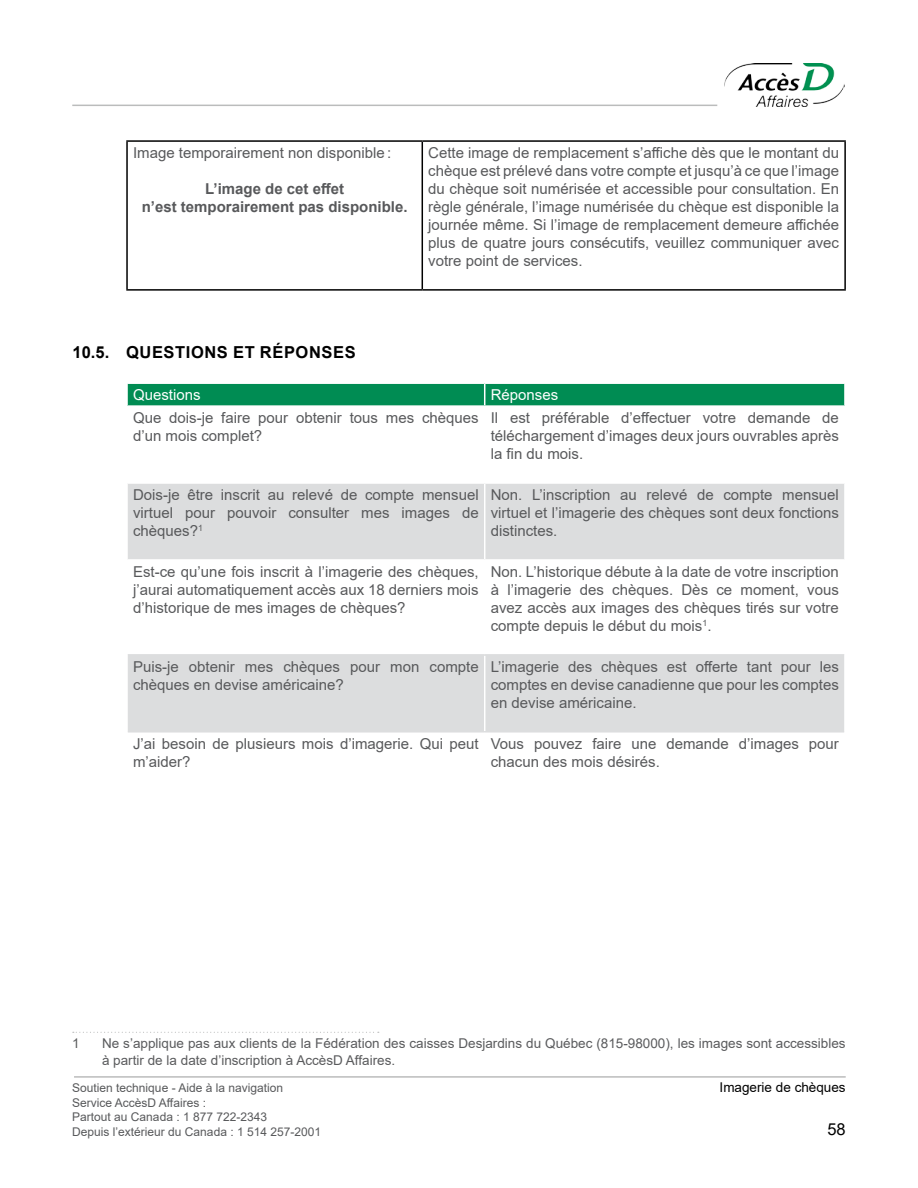
<style>
.page{position:relative;width:918px;height:1188px;background:#fff}
.page>*{position:absolute;margin:0;border:0;box-sizing:border-box;transform-origin:0 0}
.t1{font:700 16.5px "Arial";letter-spacing:.035em;color:#000}
.t2{font:16.5px "Arial";color:#000}
.t3{font:15px/18px "Arial";color:#58595b;text-align:justify}
.t4{font:700 15px/18px "Arial";color:#58595b;text-align:center}
.t5{font:15px "Arial";color:#fff}
.t6{font:13.5px/16.2px "Arial";color:#5a5b5d}
.t7{font:13.5px "Arial";color:#000}
.t8{font:12px/14.4px "Arial";color:#58595b}
</style>
<div class="page">
<hr style="left:74px;top:1076px;width:772px;height:2px;background:#bbbcbc">
<img style="left:725px;top:64px;width:120px;height:42px">
<hr style="left:72px;top:105px;width:645px;height:1px;background:#bbbcbc">
<hr style="left:126px;top:140px;width:296px;height:2px;background:#000">
<hr style="left:126px;top:142px;width:2px;height:147px;background:#000">
<hr style="left:422px;top:140px;width:424px;height:2px;background:#000">
<hr style="left:422px;top:142px;width:1px;height:147px;background:#000">
<hr style="left:844px;top:142px;width:2px;height:147px;background:#000">
<hr style="left:126px;top:289px;width:296px;height:2px;background:#000">
<hr style="left:422px;top:289px;width:424px;height:2px;background:#000">
<svg style="left:128px;top:484px;width:716px;height:247px;fill:#dcddde"></svg>
<svg style="left:127px;top:383px;width:718px;height:23px;background:#0f925d"></svg>
<hr style="left:485px;top:405px;width:361px;height:2px;background:#fff">
<hr style="left:484px;top:561px;width:1px;height:93px;background:#fff">
<hr style="left:484px;top:656px;width:1px;height:75px;background:#fff">
<hr style="left:128px;top:654px;width:357px;height:2px;background:#dcddde">
<hr style="left:485px;top:654px;width:359px;height:2px;background:#dcddde">
<hr style="left:128px;top:731px;width:357px;height:2px;background:#dcddde">
<hr style="left:485px;top:731px;width:359px;height:2px;background:#dcddde">
<hr style="left:484px;top:484px;width:1px;height:75px;background:#fff">
<hr style="left:126px;top:559px;width:359px;height:2px;background:#fff">
<hr style="left:485px;top:559px;width:361px;height:2px;background:#fff">
<svg style="left:73px;top:1032px;width:306px;height:1px"></svg>
<p class="t3" style="left:133px;top:144px;width:260px">Image temporairement non disponible :</p>
<p class="t4" style="left:142px;top:180px;width:267px">L’image de cet effet<br>n’est temporairement pas disponible.</p>
<p class="t3" style="left:428px;top:144px;width:412px">Cette image de remplacement s’affiche dès que le montant du chèque est prélevé dans votre compte et jusqu’à ce que l’image du chèque soit numérisée et accessible pour consultation. En règle générale, l’image numérisée du chèque est disponible la journée même. Si l’image de remplacement demeure affichée plus de quatre jours consécutifs, veuillez communiquer avec votre point de services.</p>
<p class="t1" style="left:73px;top:341px;width:283px">10.5. Questions et répons es</p>
<p class="t5" style="left:133px;top:385px;width:69px">Questions</p>
<p class="t5" style="left:491px;top:385px;width:69px">Réponses</p>
<p class="t3" style="left:133px;top:409px;width:347px">Que dois-je faire pour obtenir tous mes chèques d’un mois complet?</p>
<p class="t3" style="left:491px;top:409px;width:350px">Il est préférable d’effectuer votre demande de téléchargement d’images deux jours ouvrables après la fin du mois.</p>
<p class="t3" style="left:133px;top:486px;width:347px">Dois-je être inscrit au relevé de compte mensuel virtuel pour pouvoir consulter mes images de chèques?<sup>1</sup></p>
<p class="t3" style="left:491px;top:486px;width:350px">Non. L’inscription au relevé de compte mensuel virtuel et l’imagerie des chèques sont deux fonctions distinctes.</p>
<p class="t3" style="left:133px;top:563px;width:347px">Est-ce qu’une fois inscrit à l’imagerie des chèques, j’aurai automatiquement accès aux 18 derniers mois d’historique de mes images de chèques?</p>
<p class="t3" style="left:491px;top:563px;width:350px">Non. L’historique débute à la date de votre inscription à l’imagerie des chèques. Dès ce moment, vous avez accès aux images des chèques tirés sur votre compte depuis le début du mois<sup>1</sup>.</p>
<p class="t3" style="left:133px;top:657px;width:347px">Puis-je obtenir mes chèques pour mon compte chèques en devise américaine?</p>
<p class="t3" style="left:491px;top:657px;width:350px">L’imagerie des chèques est offerte tant pour les comptes en devise canadienne que pour les comptes en devise américaine.</p>
<p class="t3" style="left:133px;top:734px;width:347px">J’ai besoin de plusieurs mois d’imagerie. Qui peut m’aider?</p>
<p class="t3" style="left:491px;top:734px;width:350px">Vous pouvez faire une demande d’images pour chacun des mois désirés.</p>
<p class="t6" style="left:72px;top:1036px;width:9px">1</p>
<p class="t6" style="left:102px;top:1036px;width:745px">Ne s’applique pas aux clients de la Fédération des caisses Desjardins du Québec (815-98000), les images sont accessibles à partir de la date d’inscription à AccèsD Affaires.</p>
<p class="t8" style="left:72px;top:1081px;width:250px">Soutien technique - Aide à la navigation Service AccèsD Affaires :<br>Partout au Canada : 1 877 722-2343<br>Depuis l’extérieur du Canada : 1 514 257-2001</p>
<p class="t7" style="left:720px;top:1078px;width:128px">Imagerie de chèques</p>
<p class="t2" style="left:827px;top:1118px;width:20px">58</p>
</div>
